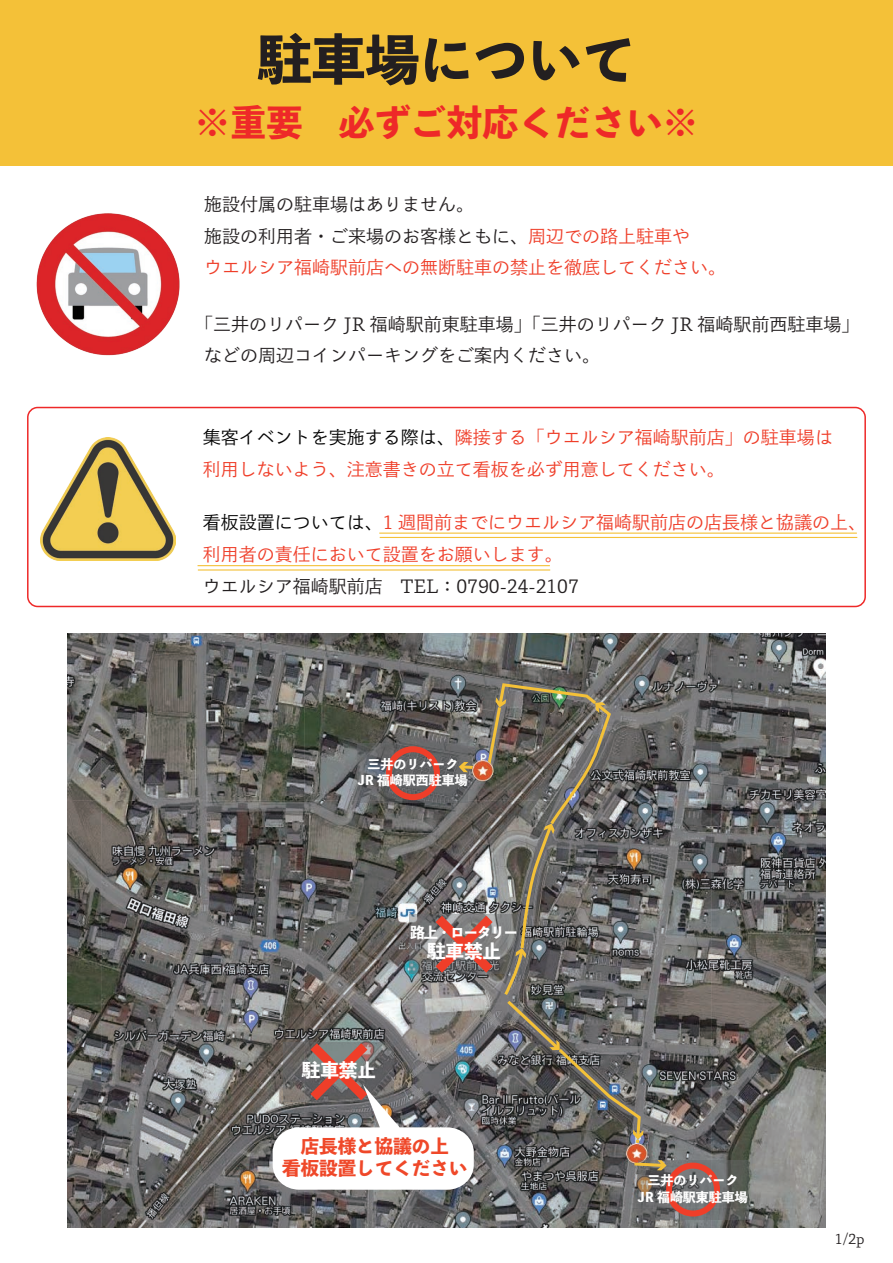
<style>
.page{position:relative;width:893px;height:1263px;background:#fff}
.page>*{position:absolute;margin:0;border:0;box-sizing:border-box;transform-origin:0 0}
.t1{font:54px "Toppan Bunkyu Midashi Go Std N EB";color:#231f20}
.t2{font:36px "Toppan Bunkyu Midashi Go Std N EB";color:#ee2928}
.t3{font:18.45px/22.2px "Toppan Bunkyu Midashi Go Std N EB";color:#ef4829;text-align:center}
.t4{font:18.45px "Toppan Bunkyu Midashi Go Std N EB";color:#fff}
.t5{font:18px/31.5px "Toppan Bunkyu Gothic Pr 6 N R";color:#ef3e29}
.t6{font:18px/31.5px "Toppan Bunkyu Gothic Pr 6 N R";color:#231f20}
.t7{font:14.85px "Toppan Bunkyu Midashi Go Std N EB";letter-spacing:-.1em;color:#fff}
.t8{font:13.5px "Toppan Bunkyu Gothic Pr 6 N R";color:#231f20}
.t9{font:12.9px/16.6px "Toppan Bunkyu Midashi Go Std N EB";color:#fff;text-align:center}
.s1{color:#231f20}
.s2{color:#030303}
</style>
<div class="page">
<div style="left:0;top:0;width:893px;height:165px;background:#f4c138"></div>
<img style="left:68px;top:633px;width:757px;height:594px">
<svg style="left:638px;top:1160px;width:110px;height:59px;background:#6d6664"></svg>
<div style="left:666px;top:1162px;width:54px;height:54px;border:6px solid #ef3e29;border-radius:50%"></div>
<svg style="left:273px;top:681px;width:393px;height:509px;background:#77726f"></svg>
<img style="left:36px;top:213px;width:144px;height:143px">
<hr style="left:379px;top:532px;width:478px;height:2px;background:#f4c138">
<hr style="left:380px;top:537px;width:477px;height:1px;background:#f4c138">
<hr style="left:198px;top:565px;width:352px;height:1px;background:#f4c138">
<img style="left:41px;top:438px;width:135px;height:122px">
<hr style="left:198px;top:569px;width:352px;height:1px;background:#f4c138">
<div style="left:27px;top:407px;width:839px;height:200px;border:2px solid #ee2928;border-radius:10px"></div>
<h1 class="t1" style="left:257px;top:17px;width:379px">駐車場について</h1>
<h2 class="t2" style="left:194px;top:94px;width:505px">※重要　必ずご対応ください※</h2>
<p class="t5" style="left:204px;top:189px;width:524px"><span class="s1">施設付属の駐車場はありません。<br>施設の利用者・ご来場のお客様ともに、</span>周辺での路上駐車や<br>ウエルシア福崎駅前店への無断駐車の禁止を徹底してください。</p>
<p class="t6" style="left:204px;top:309px;width:657px;text-indent:-9px">「三井のリパーク JR 福崎駅前東駐車場」「三井のリパーク JR 福崎駅前西駐車場」などの周辺コインパーキングをご案内ください。</p>
<p class="t5" style="left:203px;top:422px;width:631px"><span class="s2">集客イベントを実施する際は、</span>隣接する「ウエルシア福崎駅前店」の駐車場は利用しないよう、注意書きの立て看板を必ず用意してください。</p>
<p class="t5" style="left:203px;top:507px;width:665px"><span class="s2">看板設置については、</span>1 週間前までにウエルシア福崎駅前店の店長様と協議の上、利用者の責任において設置をお願いします。</p>
<p class="t6" style="left:203px;top:570px;width:377px">ウエルシア福崎駅前店　TEL：0790-24-2107</p>
<p class="t9" style="left:358px;top:755px;width:111px">三井のリパーク<br>JR 福崎駅西駐車場</p>
<p class="t7" style="left:410px;top:921px;width:110px">路上・ロータリー</p>
<p class="t4" style="left:427px;top:937px;width:76px">駐車禁止</p>
<p class="t4" style="left:302px;top:1056px;width:76px">駐車禁止</p>
<p class="t3" style="left:282px;top:1134px;width:187px">店長様と協議の上<br>看板設置してください</p>
<p class="t9" style="left:638px;top:1171px;width:111px">三井のリパーク<br>JR 福崎駅東駐車場</p>
<p class="t8" style="left:835px;top:1231px;width:31px">1/2p</p>
</div>
